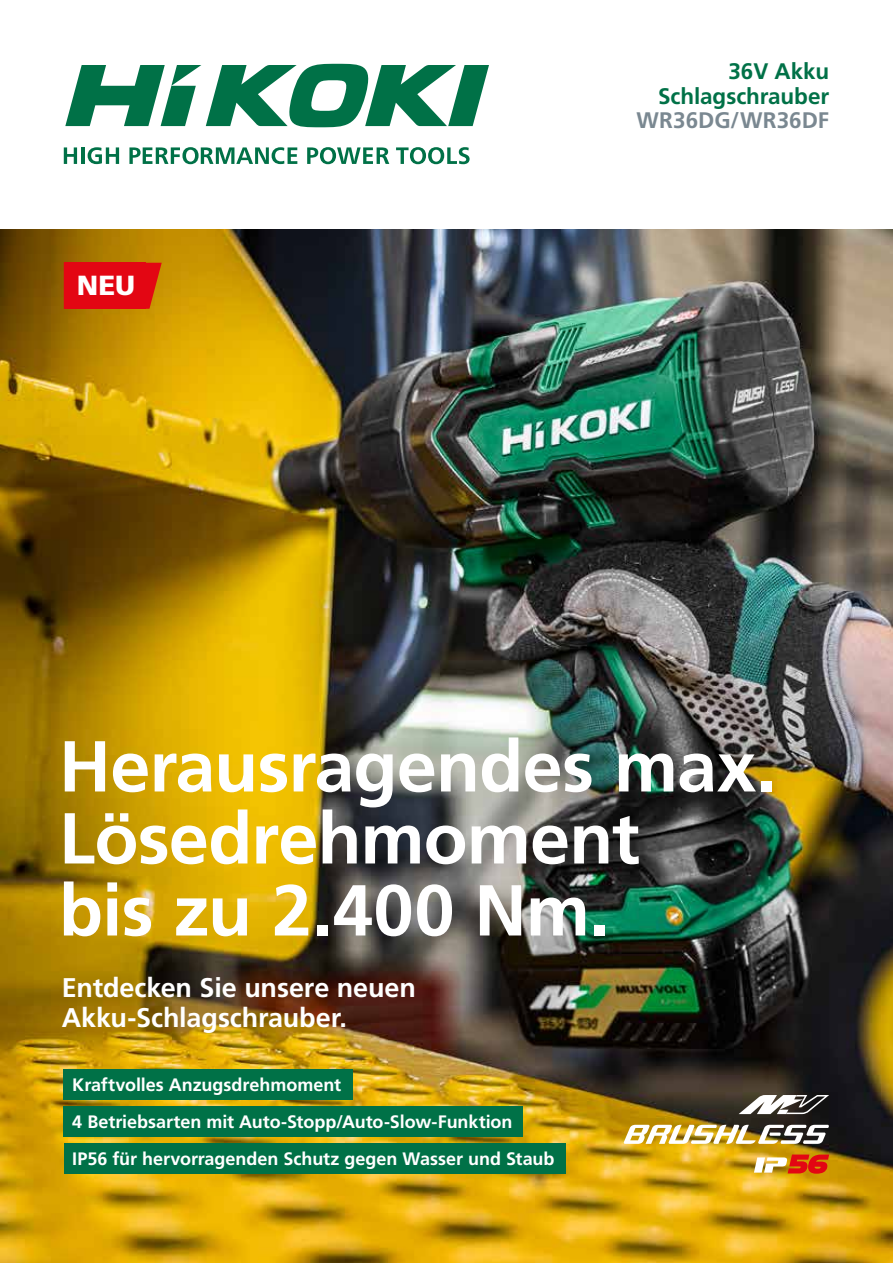
<style>
.page{position:relative;width:893px;height:1263px;background:#fff}
.page>*{position:absolute;margin:0;border:0;box-sizing:border-box;transform-origin:0 0}
.t1{font:700 72px/72px "Frutiger LT Std";letter-spacing:-.01em;color:#fff}
.t2{font:900 27.6px "Frutiger LT Std";color:#fff}
.t3{font:700 27px/30px "Frutiger LT Std";letter-spacing:-.005em;color:#fff}
.t4{font:700 22.5px/24px "Frutiger LT Std";letter-spacing:-.005em;color:#007147;text-align:right}
.t5{font:700 22.5px "Frutiger LT Std";color:#7a8891}
.t6{font:700 18px/36.9px "Frutiger LT Std";color:#fff}
</style>
<div class="page">
<img style="left:0;top:230px;width:893px;height:1033px">
<svg style="left:64px;top:147px;width:13px;height:17px"></svg>
<hr style="left:81px;top:147px;width:4px;height:17px;background:#007147">
<svg style="left:88px;top:147px;width:31px;height:17px"></svg>
<svg style="left:129px;top:147px;width:168px;height:17px"></svg>
<svg style="left:307px;top:147px;width:82px;height:17px"></svg>
<svg style="left:396px;top:147px;width:74px;height:17px"></svg>
<svg style="left:65px;top:64px;width:424px;height:63px"></svg>
<div style="left:64px;top:1106px;width:459px;height:31px;background:#007147"></div>
<div style="left:64px;top:1143px;width:502px;height:31px;background:#007147"></div>
<div style="left:64px;top:1069px;width:289px;height:31px;background:#007147"></div>
<svg style="left:739px;top:1095px;width:90px;height:19px"></svg>
<img style="left:623px;top:1125px;width:206px;height:19px">
<svg style="left:754px;top:1154px;width:75px;height:20px"></svg>
<svg style="left:146px;top:263px;width:16px;height:46px"></svg>
<div style="left:64px;top:263px;width:82px;height:46px;background:#e30613"></div>
<h2 class="t2" style="left:77px;top:269px;width:60px">NEU</h2>
<p class="t4" style="left:658px;top:60px;width:173px">36V Akku<br>Schlagschrauber</p>
<p class="t5" style="left:636px;top:106px;width:194px">WR36DG/WR36DF</p>
<h1 class="t1" style="left:59px;top:730px;width:719px">Herausragendes max.<br>Lösedrehmoment<br>bis zu 2.400 Nm.</h1>
<h3 class="t3" style="left:62px;top:972px;width:356px">Entdecken Sie unsere neuen<br>Akku-Schlagschrauber.</h3>
<p class="t6" style="left:72px;top:1067px;width:270px">Kraftvolles Anzugsdrehmoment</p>
<p class="t6" style="left:72px;top:1103px;width:484px">4 Betriebsarten mit Auto-Stopp/Auto-Slow-Funktion<br>IP56 für hervorragenden Schutz gegen Wasser und Staub</p>
</div>
